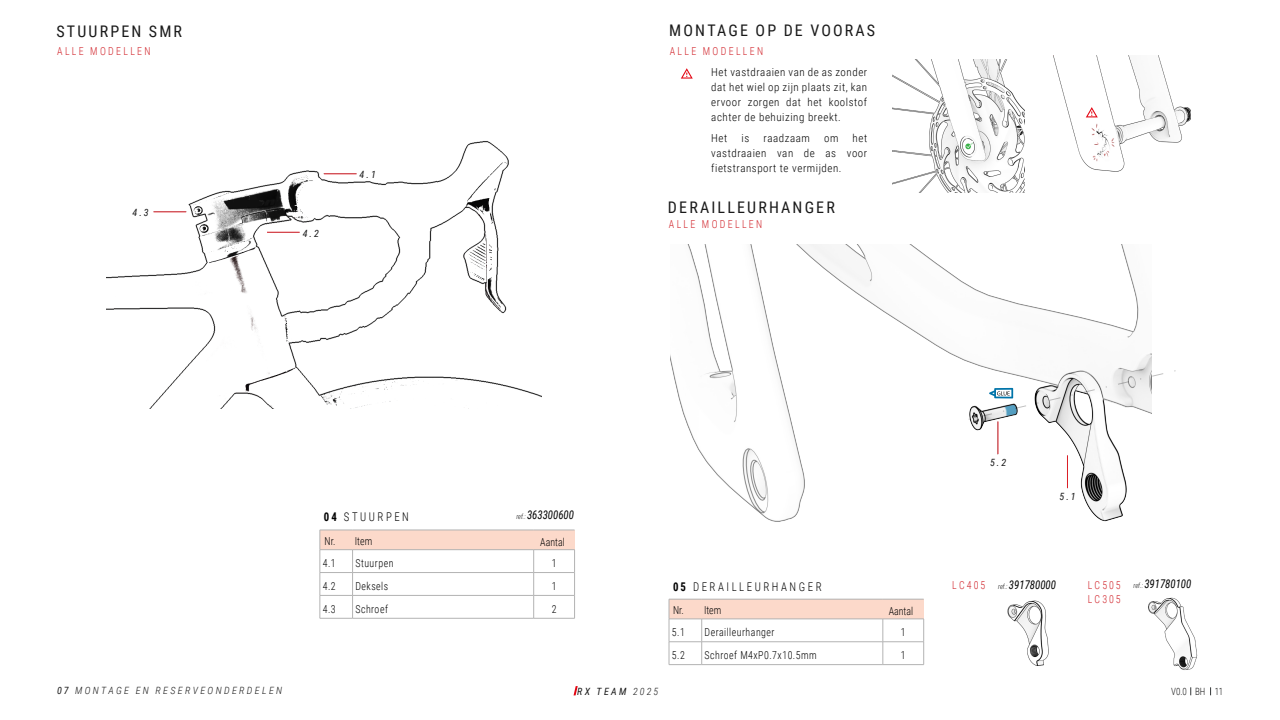
<style>
.page{position:relative;width:1280px;height:720px;background:#fff}
.page>*{position:absolute;margin:0;border:0;box-sizing:border-box;transform-origin:0 0}
.TITULOS_SECUNDARIOS{font:16px "Roboto Condensed";letter-spacing:.135em;color:#1a1a1a}
.tablas{font:italic 12px "Roboto Condensed";color:#000;scale:.9 1}
.HIGHLIGHTS{font:300 12px "Roboto Condensed";letter-spacing:.235em;color:#000;scale:.9 1}
.texto{font:300 11px/15px "Roboto Condensed";letter-spacing:.05em;color:#000;text-align:justify}
.Texto_tabla{font:300 11px "Roboto Condensed";letter-spacing:.05em;color:#000;scale:.9 1}
.referencia_bici{font:300 11px "Roboto Condensed";letter-spacing:.235em;color:#d1232a;scale:.9 1}
.tablas-2{font:300 11px "Roboto Condensed";color:#000;scale:.9 1}
.referencia_bici-2{font:300 11px/14px "Roboto Condensed";letter-spacing:.21em;color:#d1232a;scale:.9 1}
.pie_gama{font:italic 300 10px "Roboto Condensed";letter-spacing:.235em;color:#1a1a1a}
.pie_gama-2{font:italic 10px "Roboto Condensed";letter-spacing:.235em;color:#1a1a1a}
.t1{font:300 10px "Roboto Condensed";color:#1a1a1a;scale:.9 1}
.s1{font-weight:400}
.s2{font-weight:300;font-size:7px}
.s3{font-weight:700}
.s4{font-weight:300}
</style>
<div class="page">
<svg style="left:574px;top:686px;width:4px;height:9px"></svg>
<img style="left:671px;top:244px;width:481px;height:392px">
<div style="left:669px;top:599px;width:255px;height:20px;background:#fcd9ca"></div>
<hr style="left:669px;top:642px;width:33px;height:1px;background:#b3b3b3">
<hr style="left:702px;top:642px;width:181px;height:1px;background:#b3b3b3">
<svg style="left:702px;top:620px;width:1px;height:44px"></svg>
<hr style="left:883px;top:642px;width:41px;height:1px;background:#b3b3b3">
<svg style="left:883px;top:620px;width:1px;height:44px"></svg>
<hr style="left:669px;top:664px;width:33px;height:1px;background:#b3b3b3">
<hr style="left:702px;top:664px;width:181px;height:1px;background:#b3b3b3">
<hr style="left:883px;top:664px;width:41px;height:1px;background:#b3b3b3">
<hr style="left:669px;top:599px;width:33px;height:1px;background:#b3b3b3">
<svg style="left:669px;top:599px;width:1px;height:65px"></svg>
<hr style="left:702px;top:599px;width:181px;height:1px;background:#b3b3b3">
<hr style="left:883px;top:599px;width:41px;height:1px;background:#b3b3b3">
<hr style="left:669px;top:619px;width:33px;height:1px;background:#b3b3b3">
<hr style="left:702px;top:619px;width:181px;height:1px;background:#b3b3b3">
<hr style="left:883px;top:619px;width:41px;height:1px;background:#b3b3b3">
<svg style="left:924px;top:619px;width:1px;height:45px"></svg>
<hr style="left:998px;top:421px;width:1px;height:33px;background:#dc1e26">
<hr style="left:1067px;top:455px;width:1px;height:33px;background:#dc1e26">
<svg style="left:958px;top:370px;width:218px;height:53px"></svg>
<img style="left:893px;top:60px;width:132px;height:132px">
<img style="left:1053px;top:55px;width:137px;height:117px">
<svg style="left:681px;top:68px;width:12px;height:11px"></svg>
<svg style="left:1086px;top:107px;width:12px;height:10px"></svg>
<svg style="left:964px;top:142px;width:8px;height:8px"></svg>
<img style="left:998px;top:597px;width:68px;height:69px">
<img style="left:1137px;top:594px;width:61px;height:76px">
<img style="left:106px;top:141px;width:436px;height:268px">
<div style="left:320px;top:530px;width:255px;height:20px;background:#fcd9ca"></div>
<hr style="left:320px;top:572px;width:33px;height:1px;background:#b3b3b3">
<hr style="left:353px;top:572px;width:181px;height:1px;background:#b3b3b3">
<hr style="left:534px;top:572px;width:41px;height:1px;background:#b3b3b3">
<hr style="left:320px;top:595px;width:33px;height:1px;background:#b3b3b3">
<hr style="left:353px;top:595px;width:181px;height:1px;background:#b3b3b3">
<svg style="left:352px;top:551px;width:1px;height:67px"></svg>
<hr style="left:534px;top:595px;width:41px;height:1px;background:#b3b3b3">
<svg style="left:534px;top:551px;width:1px;height:67px"></svg>
<hr style="left:320px;top:618px;width:33px;height:1px;background:#b3b3b3">
<hr style="left:353px;top:618px;width:181px;height:1px;background:#b3b3b3">
<hr style="left:534px;top:618px;width:41px;height:1px;background:#b3b3b3">
<hr style="left:320px;top:530px;width:33px;height:1px;background:#b3b3b3">
<svg style="left:320px;top:530px;width:1px;height:88px"></svg>
<hr style="left:353px;top:530px;width:181px;height:1px;background:#b3b3b3">
<hr style="left:534px;top:530px;width:41px;height:1px;background:#b3b3b3">
<hr style="left:320px;top:550px;width:33px;height:1px;background:#b3b3b3">
<hr style="left:353px;top:550px;width:181px;height:1px;background:#b3b3b3">
<hr style="left:534px;top:550px;width:41px;height:1px;background:#b3b3b3">
<svg style="left:574px;top:551px;width:1px;height:67px"></svg>
<hr style="left:324px;top:174px;width:33px;height:1px;background:#dc1e26">
<hr style="left:267px;top:232px;width:33px;height:1px;background:#dc1e26">
<hr style="left:154px;top:212px;width:32px;height:1px;background:#dc1e26">
<p class="TITULOS_SECUNDARIOS" style="left:57px;top:20px;width:127px">STUURPEN SMR</p>
<p class="referencia_bici" style="left:57px;top:44px;width:105px">ALLE MODELLEN</p>
<p class="pie_gama-2" style="left:133px;top:206px;width:18px">4.3</p>
<p class="pie_gama-2" style="left:303px;top:226px;width:18px">4.2</p>
<p class="pie_gama-2" style="left:360px;top:168px;width:18px">4.1</p>
<p class="TITULOS_SECUNDARIOS" style="left:669px;top:19px;width:207px">MONTAGE OP DE VOORAS</p>
<p class="referencia_bici" style="left:670px;top:44px;width:105px">ALLE MODELLEN</p>
<p class="texto" style="left:711px;top:64px;width:157px">Het vastdraaien van de as zonder dat het wiel op zijn plaats zit, kan ervoor zorgen dat het koolstof achter de behuizing breekt.</p>
<p class="texto" style="left:711px;top:130px;width:18px">Het</p>
<p class="texto" style="left:742px;top:130px;width:9px">is</p>
<p class="texto" style="left:764px;top:130px;width:48px">raadzaam</p>
<p class="texto" style="left:824px;top:130px;width:16px">om</p>
<p class="texto" style="left:711px;top:130px;width:157px;text-indent:141px">het vastdraaien van de as voor fietstransport te vermijden.</p>
<p class="TITULOS_SECUNDARIOS" style="left:668px;top:196px;width:168px">DERAILLEURHANGER</p>
<p class="referencia_bici" style="left:669px;top:217px;width:105px">ALLE MODELLEN</p>
<p class="pie_gama" style="left:57px;top:684px;width:227px"><span class="s1">07</span> MONTAGE EN RESERVEONDERDELEN</p>
<p class="tablas" style="left:516px;top:507px;width:66px"><span class="s2">ref.:</span> 363300600</p>
<p class="HIGHLIGHTS" style="left:324px;top:509px;width:96px"><span class="s3">04</span> STUURPEN</p>
<p class="Texto_tabla" style="left:323px;top:555px;width:16px">4.1</p>
<p class="Texto_tabla" style="left:355px;top:555px;width:44px">Stuurpen</p>
<p class="Texto_tabla" style="left:552px;top:555px;width:7px">1</p>
<p class="Texto_tabla" style="left:323px;top:578px;width:16px">4.2</p>
<p class="Texto_tabla" style="left:355px;top:578px;width:38px">Deksels</p>
<p class="Texto_tabla" style="left:552px;top:578px;width:7px">1</p>
<p class="Texto_tabla" style="left:323px;top:601px;width:16px">4.3</p>
<p class="Texto_tabla" style="left:355px;top:601px;width:38px">Schroef</p>
<p class="Texto_tabla" style="left:552px;top:601px;width:7px">2</p>
<p class="tablas-2" style="left:325px;top:533px;width:14px">Nr.</p>
<p class="tablas-2" style="left:355px;top:533px;width:21px">Item</p>
<p class="tablas-2" style="left:540px;top:534px;width:29px">Aantal</p>
<p class="HIGHLIGHTS" style="left:673px;top:578px;width:167px"><span class="s3">05</span> DERAILLEURHANGER</p>
<p class="Texto_tabla" style="left:672px;top:624px;width:16px">5.1</p>
<p class="Texto_tabla" style="left:705px;top:624px;width:79px">Derailleurhanger</p>
<p class="Texto_tabla" style="left:901px;top:624px;width:7px">1</p>
<p class="Texto_tabla" style="left:672px;top:647px;width:16px">5.2</p>
<p class="Texto_tabla" style="left:705px;top:647px;width:126px">Schroef M4xP0.7x10.5mm</p>
<p class="Texto_tabla" style="left:901px;top:647px;width:7px">1</p>
<p class="tablas-2" style="left:673px;top:602px;width:14px">Nr.</p>
<p class="tablas-2" style="left:704px;top:602px;width:21px">Item</p>
<p class="tablas-2" style="left:889px;top:603px;width:29px">Aantal</p>
<p class="pie_gama-2" style="left:990px;top:455px;width:18px">5.2</p>
<p class="pie_gama-2" style="left:1060px;top:489px;width:18px">5.1</p>
<p class="referencia_bici" style="left:952px;top:577px;width:38px">LC405</p>
<p class="tablas" style="left:998px;top:576px;width:66px"><span class="s2">ref.:</span> 391780000</p>
<p class="tablas" style="left:1134px;top:576px;width:66px"><span class="s2">ref.:</span> 391780100</p>
<p class="referencia_bici-2" style="left:1088px;top:577px;width:38px">LC505<br>LC305</p>
<p class="pie_gama-2" style="left:577px;top:685px;width:82px">RX TEAM <span class="s4">2025</span></p>
<p class="t1" style="left:1171px;top:685px;width:59px">V0.0 BH 11</p>
</div>
